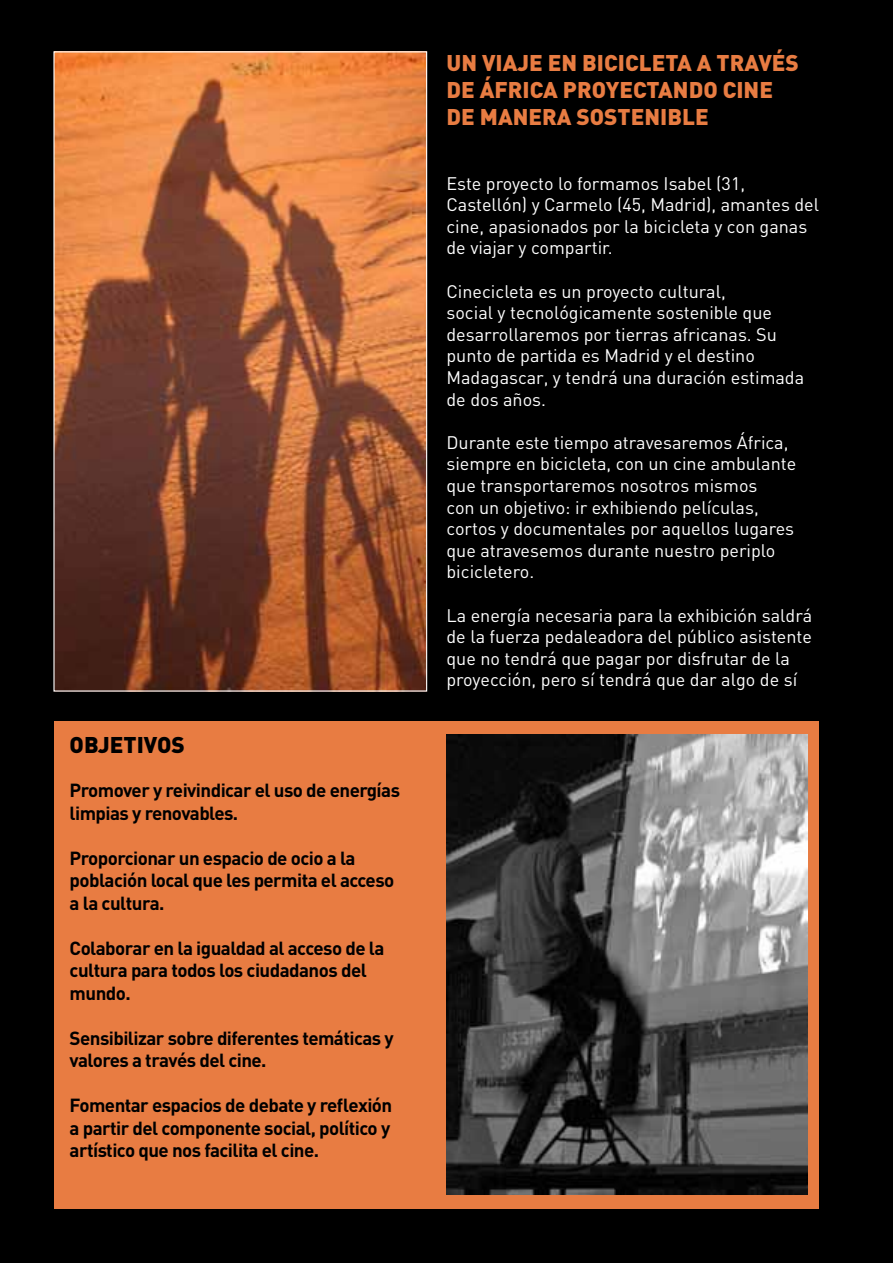
<style>
.page{position:relative;width:893px;height:1263px;background:#000}
.page>*{position:absolute;margin:0;border:0;box-sizing:border-box;transform-origin:0 0}
.t1{font:900 22.5px/27px "DIN";color:#e87c42}
.t2{font:900 22.5px "DIN";color:#000}
.t3{font:700 18.75px/22.5px "DIN";letter-spacing:-.03em;color:#000}
.t4{font:18px/21.6px "DIN";color:#fff}
</style>
<div class="page">
<div style="left:54px;top:721px;width:765px;height:487px;background:#e87c42"></div>
<img style="left:55px;top:53px;width:370px;height:637px">
<img style="left:446px;top:734px;width:362px;height:461px">
<p class="t2" style="left:70px;top:730px;width:117px">OBJETIVOS</p>
<p class="t3" style="left:70px;top:778px;width:332px">Promover y reivindicar el uso de energías limpias y renovables.</p>
<p class="t3" style="left:70px;top:846px;width:326px">Proporcionar un espacio de ocio a la población local que les permita el acceso a la cultura.</p>
<p class="t3" style="left:70px;top:936px;width:316px">Colaborar en la igualdad al acceso de la cultura para todos los ciudadanos del mundo.</p>
<p class="t3" style="left:70px;top:1026px;width:326px">Sensibilizar sobre diferentes temáticas y valores a través del cine.</p>
<p class="t3" style="left:70px;top:1093px;width:324px;text-align:justify">Fomentar espacios de debate y reflexión a partir del componente social, político y artístico que nos facilita el cine.</p>
<p class="t1" style="left:446px;top:48px;width:354px">UN VIAJE EN BICICLETA A TRAVÉS<br>DE ÁFRICA PROYECTANDO CINE<br>DE MANERA SOSTENIBLE</p>
<p class="t4" style="left:446px;top:172px;width:374px">Este proyecto lo formamos Isabel (31, Castellón) y Carmelo (45, Madrid), amantes del cine, apasionados por la bicicleta y con ganas de viajar y compartir.</p>
<p class="t4" style="left:446px;top:280px;width:359px">Cinecicleta es un proyecto cultural,<br>social y tecnológicamente sostenible que desarrollaremos por tierras africanas. Su punto de partida es Madrid y el destino Madagascar, y tendrá una duración estimada de dos años.</p>
<p class="t4" style="left:446px;top:431px;width:351px">Durante este tiempo atravesaremos África, siempre en bicicleta, con un cine ambulante que transportaremos nosotros mismos<br>con un objetivo: ir exhibiendo películas, cortos y documentales por aquellos lugares que atravesemos durante nuestro periplo bicicletero.</p>
<p class="t4" style="left:446px;top:604px;width:367px">La energía necesaria para la exhibición saldrá de la fuerza pedaleadora del público asistente que no tendrá que pagar por disfrutar de la proyección, pero sí tendrá que dar algo de sí</p>
</div>
